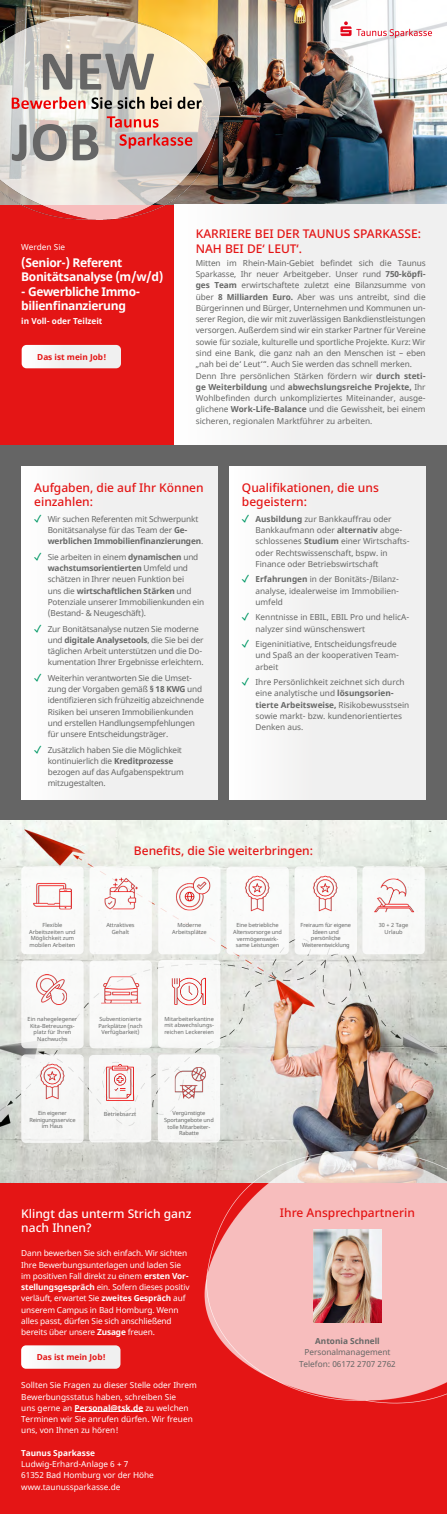
<style>
.page{position:relative;width:447px;height:1514px;background:#fff}
.page>*{position:absolute;margin:0;border:0;box-sizing:border-box;transform-origin:0 0}
.t1{font:500 12px/14.4px "Noto Sans";color:#e41515}
.t2{font:700 12px/14.4px "Noto Sans";letter-spacing:-.03em;color:#fff}
.t3{font:500 12px/14.4px "Noto Sans";color:#fff}
.t4{font:8.25px/11.2px "Noto Sans";letter-spacing:-.01em;color:#666766}
.t5{font:8.25px/11.2px "Noto Sans";letter-spacing:-.015em;color:#fff}
.t6{font:700 8.25px "Noto Sans";color:#fff}
.t7{font:700 8.25px "Noto Sans";color:#e41515}
.t8{font:700 8.25px "Noto Sans";color:#666766}
.t9{font:5.62px/6.8px "Noto Sans";color:#666766;text-align:center}
.t10{font:5.62px/6.8px "Noto Sans";letter-spacing:-.02em;color:#666766;text-align:center}
.s1{font-weight:700}
</style>
<div class="page">
<div style="left:0;top:204px;width:174px;height:241px;background:#e41515"></div>
<img style="left:0;top:0;width:446px;height:204px">
<img style="left:0;top:13px;width:220px;height:206px">
<img style="left:314px;top:0;width:132px;height:88px">
<div style="left:174px;top:204px;width:272px;height:241px;background:linear-gradient(to right,#fbfbfa,#ececec)"></div>
<div style="left:0;top:445px;width:446px;height:375px;background:#656565"></div>
<svg style="left:22px;top:345px;width:99px;height:23px;background:#f3f1f1"></svg>
<div style="left:21px;top:466px;width:196px;height:333px;background:linear-gradient(to right,#fafafa,#ececec)"></div>
<div style="left:230px;top:466px;width:195px;height:333px;background:linear-gradient(to right,#fafafa,#ececec)"></div>
<img style="left:0;top:820px;width:446px;height:363px">
<div style="left:21px;top:866px;width:63px;height:88px;background:#fff;border-radius:4px"></div>
<img style="left:33px;top:882px;width:39px;height:28px">
<div style="left:89px;top:866px;width:63px;height:88px;background:#fff;border-radius:4px"></div>
<img style="left:98px;top:873px;width:45px;height:38px">
<div style="left:158px;top:866px;width:62px;height:88px;background:#fff;border-radius:4px"></div>
<img style="left:175px;top:877px;width:36px;height:34px">
<div style="left:226px;top:866px;width:62px;height:88px;background:#fff;border-radius:4px"></div>
<img style="left:245px;top:875px;width:25px;height:37px">
<div style="left:21px;top:1054px;width:63px;height:89px;background:#f6f6f5;border-radius:4px"></div>
<img style="left:30px;top:1061px;width:44px;height:39px">
<div style="left:362px;top:866px;width:62px;height:88px;background:#f9f9f8;border-radius:4px"></div>
<img style="left:374px;top:878px;width:40px;height:35px">
<div style="left:21px;top:960px;width:63px;height:88px;background:#f8f9f8;border-radius:4px"></div>
<img style="left:36px;top:974px;width:31px;height:31px">
<div style="left:89px;top:960px;width:63px;height:88px;background:#f9f9f8;border-radius:4px"></div>
<img style="left:98px;top:973px;width:44px;height:31px">
<div style="left:158px;top:960px;width:62px;height:88px;background:#f9f9f8;border-radius:4px"></div>
<img style="left:171px;top:977px;width:35px;height:29px">
<div style="left:89px;top:1055px;width:62px;height:87px;background:#f7f7f6;border-radius:4px"></div>
<img style="left:98px;top:1062px;width:44px;height:41px">
<div style="left:158px;top:1054px;width:62px;height:88px;background:#f7f8f7;border-radius:4px"></div>
<img style="left:167px;top:1061px;width:39px;height:39px">
<div style="left:0;top:1183px;width:446px;height:330px;background:#e41515"></div>
<img style="left:160px;top:1136px;width:286px;height:268px">
<img style="left:313px;top:1230px;width:68px;height:92px">
<svg style="left:21px;top:1345px;width:99px;height:23px;background:#f2eeed"></svg>
<hr style="left:74px;top:1411px;width:69px;height:1px;background:#fff">
<div style="left:294px;top:866px;width:63px;height:88px;background:#fff;border-radius:4px"></div>
<img style="left:313px;top:875px;width:25px;height:37px">
<svg style="left:34px;top:514px;width:7px;height:8px"></svg>
<svg style="left:34px;top:552px;width:7px;height:8px"></svg>
<svg style="left:34px;top:624px;width:7px;height:8px"></svg>
<svg style="left:34px;top:673px;width:7px;height:8px"></svg>
<svg style="left:34px;top:745px;width:7px;height:8px"></svg>
<svg style="left:242px;top:514px;width:7px;height:8px"></svg>
<svg style="left:242px;top:575px;width:7px;height:8px"></svg>
<svg style="left:242px;top:613px;width:7px;height:8px"></svg>
<svg style="left:242px;top:640px;width:7px;height:8px"></svg>
<svg style="left:242px;top:678px;width:7px;height:8px"></svg>
<p class="t5" style="left:21px;top:242px;width:45px">Werden Sie</p>
<h1 class="t2" style="left:21px;top:255px;width:144px">(Senior-) Referent<br>Bonitätsanalyse (m/w/d)</h1>
<h1 class="t2" style="left:21px;top:284px;width:120px">- Gewerbliche Immo&shy;bilienfinanzierung</h1>
<p class="t6" style="left:21px;top:315px;width:83px">in Voll- oder Teilzeit</p>
<p class="t7" style="left:37px;top:351px;width:71px">Das ist mein Job!</p>
<h1 class="t1" style="left:196px;top:227px;width:226px">KARRIERE BEI DER TAUNUS SPARKASSE:<br>NAH BEI DE‘ LEUT‘.</h1>
<p class="t4" style="left:196px;top:258px;width:231px">Mitten im Rhein-Main-Gebiet befindet sich die Taunus Sparkasse, Ihr neuer Arbeitgeber. Unser rund <span class="s1">750-köpfi&shy;ges Team</span> erwirtschaftete zuletzt eine Bilanzsumme von über <span class="s1">8 Milliarden Euro.</span> Aber was uns antreibt, sind die Bürgerinnen und Bürger, Unternehmen und Kommunen un&shy;serer Region, die wir mit zuverlässigen Bankdienstleistungen versorgen. Außerdem sind wir ein starker Partner für Vereine sowie für soziale, kulturelle und sportliche Projekte. Kurz: Wir sind eine Bank, die ganz nah an den Menschen ist – eben „nah bei de‘ Leut‘“. Auch Sie werden das schnell merken.<br>Denn Ihre persönlichen Stärken fördern wir <span class="s1">durch steti&shy;ge Weiterbildung</span> und <span class="s1">abwechslungsreiche Projekte,</span> Ihr Wohlbefinden durch unkompliziertes Miteinander, ausge&shy;glichene <span class="s1">Work-Life-Balance</span> und die Gewissheit, bei einem sicheren, regionalen Marktführer zu arbeiten.</p>
<h1 class="t1" style="left:34px;top:481px;width:171px">Aufgaben, die auf Ihr Können einzahlen:</h1>
<p class="t4" style="left:48px;top:513px;width:157px">Wir suchen Referenten mit Schwerpunkt<br>Bonitätsanalyse für das Team der <span class="s1">Ge&shy;werblichen Immobilienfinanzierungen</span>.</p>
<p class="t4" style="left:48px;top:551px;width:158px">Sie arbeiten in einem <span class="s1">dynamischen</span> und <span class="s1">wachstumsorientierten</span> Umfeld und schätzen in Ihrer neuen Funktion bei<br>uns die <span class="s1">wirtschaftlichen Stärken</span> und Potenziale unserer Immobilienkunden ein (Bestand- &amp; Neugeschäft).</p>
<p class="t4" style="left:48px;top:623px;width:157px">Zur Bonitätsanalyse nutzen Sie moderne und <span class="s1">digitale Analysetools</span>, die Sie bei der täglichen Arbeit unterstützen und die Do&shy;kumentation Ihrer Ergebnisse erleichtern.</p>
<p class="t4" style="left:48px;top:672px;width:158px">Weiterhin verantworten Sie die Umset&shy;zung der Vorgaben gemäß <span class="s1">§ 18 KWG</span> und identifizieren sich frühzeitig abzeichnende Risiken bei unseren Immobilienkunden und erstellen Handlungsempfehlungen für unsere Entscheidungsträger.</p>
<p class="t4" style="left:48px;top:744px;width:137px">Zusätzlich haben Sie die Möglichkeit kontinuierlich die <span class="s1">Kreditprozesse </span>bezogen auf das Aufgabenspektrum mitzugestalten.</p>
<h1 class="t1" style="left:242px;top:481px;width:138px">Qualifikationen, die uns begeistern:</h1>
<p class="t4" style="left:255px;top:513px;width:155px"><span class="s1">Ausbildung</span> zur Bankkauffrau oder Bankkaufmann oder <span class="s1">alternativ</span> abge&shy;schlossenes <span class="s1">Studium</span> einer Wirtschafts&shy;oder Rechtswissenschaft, bspw. in Finance oder Betriebswirtschaft</p>
<p class="t4" style="left:255px;top:574px;width:144px;text-align:justify"><span class="s1">Erfahrungen</span> in der Bonitäts-/Bilanz&shy;analyse, idealerweise im Immobilien&shy;umfeld</p>
<p class="t4" style="left:255px;top:612px;width:155px">Kenntnisse in EBIL, EBIL Pro und helicA&shy;nalyzer sind wünschenswert</p>
<p class="t4" style="left:255px;top:639px;width:145px">Eigeninitiative, Entscheidungsfreude und Spaß an der kooperativen Team&shy;arbeit</p>
<p class="t4" style="left:255px;top:677px;width:155px">Ihre Persönlichkeit zeichnet sich durch eine analytische und <span class="s1">lösungsorien&shy;tierte Arbeitsweise,</span> Risikobewusstsein sowie markt- bzw. kundenorientiertes Denken aus.</p>
<h1 class="t1" style="left:134px;top:843px;width:180px">Benefits, die Sie weiterbringen:</h1>
<p class="t9" style="left:29px;top:921px;width:48px">Flexible<br>Arbeitszeiten und<br>Möglichkeit zum mobilen Arbeiten</p>
<p class="t9" style="left:106px;top:921px;width:30px">Attraktives<br>Gehalt</p>
<p class="t9" style="left:172px;top:922px;width:36px">Moderne<br>Arbeitsplätze</p>
<p class="t10" style="left:233px;top:922px;width:50px">Eine betriebliche<br>Altersvorsorge und vermögenswirk&shy;same Leistungen</p>
<p class="t10" style="left:300px;top:922px;width:52px">Freiraum für eigene<br>Ideen und persönliche<br>Weiterentwicklung</p>
<p class="t9" style="left:28px;top:1016px;width:51px">Ein nahegelegener<br>Kita-Betreuungs&shy;platz für Ihren<br>Nachwuchs</p>
<p class="t9" style="left:98px;top:1016px;width:46px">Subventionierte<br>Parkplätze (nach<br>Verfügbarkeit)</p>
<p class="t9" style="left:164px;top:1015px;width:51px;text-align:justify">Mitarbeiterkantine mit abwechslungs&shy;reichen Leckereien</p>
<p class="t10" style="left:29px;top:1110px;width:48px">Ein eigener<br>Reinigungsservice im Haus</p>
<p class="t9" style="left:104px;top:1110px;width:34px">Betriebsarzt</p>
<p class="t10" style="left:164px;top:1110px;width:51px">Vergünstigte<br>Sportangebote und tolle Mitarbeiter-<br>Rabatte</p>
<p class="t9" style="left:378px;top:921px;width:31px">30 + 2 Tage<br>Urlaub</p>
<h1 class="t3" style="left:21px;top:1206px;width:171px">Klingt das unterm Strich ganz nach Ihnen?</h1>
<p class="t5" style="left:21px;top:1248px;width:170px">Dann bewerben Sie sich einfach. Wir sichten Ihre Bewerbungsunterlagen und laden Sie im positiven Fall direkt zu einem <span class="s1">ersten Vor&shy;stellungsgespräch</span> ein. Sofern dieses positiv verläuft, erwartet Sie <span class="s1">zweites Gespräch</span> auf unserem Campus in Bad Homburg. Wenn alles passt, dürfen Sie sich anschließend bereits über unsere <span class="s1">Zusage</span> freuen.</p>
<p class="t7" style="left:37px;top:1351px;width:71px">Das ist mein Job!</p>
<p class="t5" style="left:21px;top:1380px;width:177px">Sollten Sie Fragen zu dieser Stelle oder Ihrem Bewerbungsstatus haben, schreiben Sie<br>uns gerne an <span class="s1">Personal@tsk.de</span> zu welchen Terminen wir Sie anrufen dürfen. Wir freuen uns, von Ihnen zu hören!</p>
<p class="t6" style="left:21px;top:1447px;width:75px">Taunus Sparkasse</p>
<p class="t5" style="left:21px;top:1459px;width:134px">Ludwig-Erhard-Anlage 6 + 7<br>61352 Bad Homburg vor der Höhe www.taunussparkasse.de</p>
<h1 class="t1" style="left:280px;top:1206px;width:136px">Ihre Ansprechpartnerin</h1>
<p class="t8" style="left:315px;top:1335px;width:66px">Antonia Schnell</p>
<p class="t4" style="left:299px;top:1347px;width:98px;text-align:center">Personalmanagement<br>Telefon: 06172 2707 2762</p>
</div>
